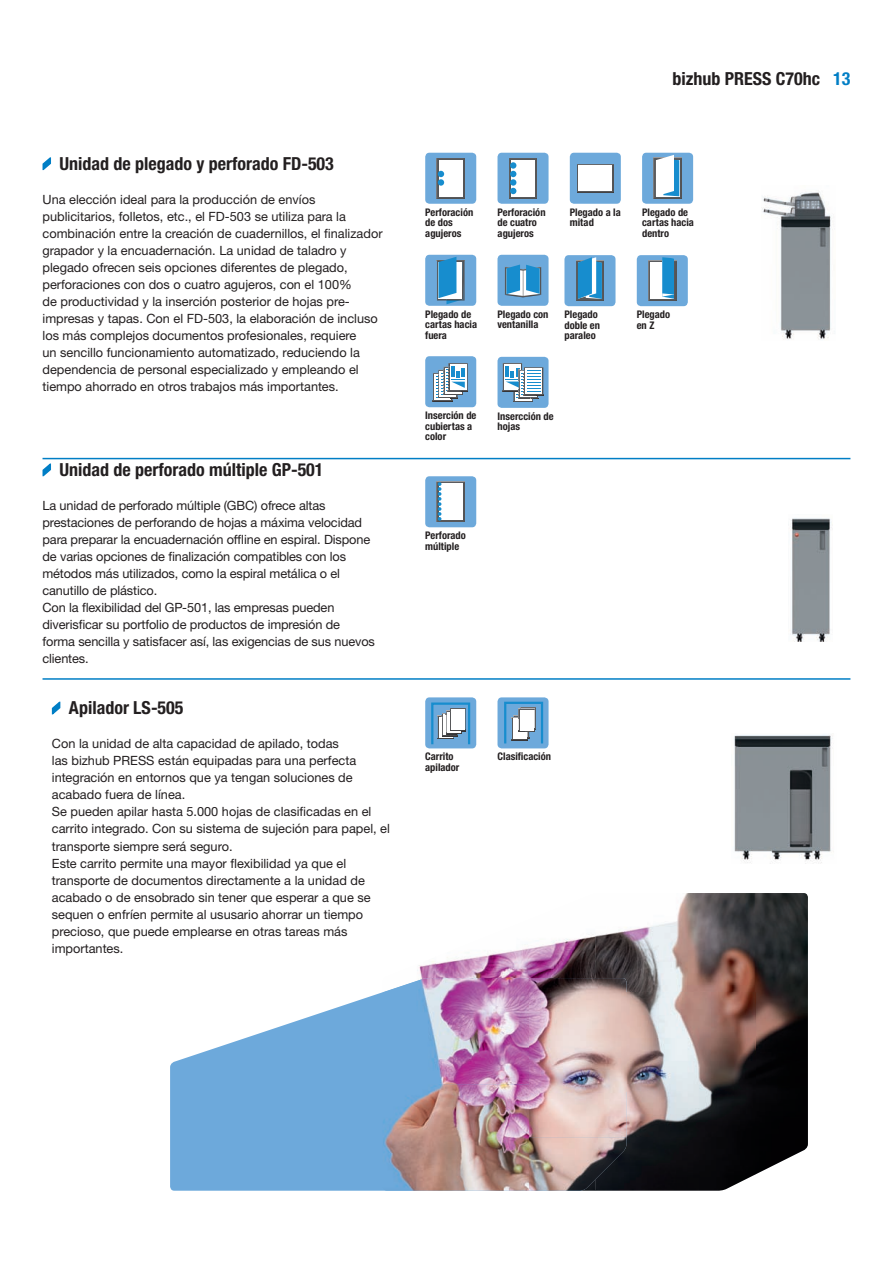
<style>
.page{position:relative;width:893px;height:1263px;background:#fff}
.page>*{position:absolute;margin:0;border:0;box-sizing:border-box;transform-origin:0 0}
.t1{font:700 condensed 18px "Helvetica Neue LTW1 G";color:#231f20}
.t2{font:12.75px/17px "Helvetica Neue LTW1 G";color:#231f20}
.t3{font:700 condensed 10.5px/10.5px "Helvetica Neue LTW1 G";color:#231f20}
.s1{color:#007ec5}
</style>
<div class="page">
<div style="left:425px;top:476px;width:51px;height:51px;background:#6da9db;border-radius:4px"></div>
<svg style="left:437px;top:482px;width:28px;height:40px"></svg>
<hr style="left:43px;top:678px;width:807px;height:2px;background:#007ec5">
<hr style="left:43px;top:458px;width:807px;height:1px;background:#007ec5">
<svg style="left:51px;top:701px;width:10px;height:14px"></svg>
<svg style="left:42px;top:463px;width:9px;height:14px"></svg>
<svg style="left:42px;top:157px;width:9px;height:14px"></svg>
<img style="left:762px;top:192px;width:71px;height:148px">
<div style="left:425px;top:153px;width:51px;height:51px;background:#6da9db;border-radius:4px"></div>
<svg style="left:437px;top:198px;width:28px;height:1px"></svg>
<img style="left:437px;top:158px;width:28px;height:40px">
<div style="left:439px;top:160px;width:23px;height:36px;background:#fff"></div>
<div style="left:438px;top:179px;width:6px;height:7px;background:#178dce;border-radius:50%"></div>
<svg style="left:438px;top:171px;width:6px;height:6px"></svg>
<div style="left:497px;top:153px;width:52px;height:51px;background:#6da9db;border-radius:4px"></div>
<img style="left:509px;top:158px;width:28px;height:30px">
<div style="left:511px;top:160px;width:24px;height:36px;background:#fff"></div>
<svg style="left:509px;top:188px;width:28px;height:11px"></svg>
<div style="left:510px;top:179px;width:6px;height:7px;background:#178dce;border-radius:50%"></div>
<svg style="left:510px;top:171px;width:6px;height:6px"></svg>
<div style="left:510px;top:162px;width:6px;height:7px;background:#178dce;border-radius:50%"></div>
<div style="left:425px;top:356px;width:51px;height:51px;background:#6da9db;border-radius:4px"></div>
<img style="left:432px;top:373px;width:21px;height:29px">
<div style="left:434px;top:374px;width:17px;height:26px;background:#fff"></div>
<img style="left:448px;top:363px;width:20px;height:3px">
<div style="left:450px;top:364px;width:16px;height:26px;background:#fff"></div>
<svg style="left:436px;top:366px;width:32px;height:33px"></svg>
<div style="left:497px;top:357px;width:52px;height:51px;background:#6da9db;border-radius:4px"></div>
<img style="left:503px;top:363px;width:19px;height:3px">
<div style="left:504px;top:364px;width:17px;height:26px;background:#fff"></div>
<svg style="left:503px;top:366px;width:41px;height:36px"></svg>
<svg style="left:170px;top:992px;width:213px;height:199px;fill:#6da9db"></svg>
<div style="left:497px;top:255px;width:52px;height:51px;background:#6da9db;border-radius:4px"></div>
<img style="left:505px;top:267px;width:28px;height:30px">
<svg style="left:506px;top:265px;width:36px;height:31px"></svg>
<div style="left:425px;top:255px;width:51px;height:51px;background:#6da9db;border-radius:4px"></div>
<svg style="left:437px;top:257px;width:28px;height:47px"></svg>
<div style="left:564px;top:255px;width:51px;height:51px;background:#6da9db;border-radius:4px"></div>
<svg style="left:576px;top:257px;width:28px;height:44px"></svg>
<div style="left:637px;top:255px;width:51px;height:51px;background:#6da9db;border-radius:4px"></div>
<svg style="left:648px;top:257px;width:28px;height:44px"></svg>
<div style="left:642px;top:153px;width:51px;height:51px;background:#6da9db;border-radius:4px"></div>
<img style="left:653px;top:158px;width:29px;height:40px">
<svg style="left:654px;top:155px;width:27px;height:44px"></svg>
<div style="left:570px;top:153px;width:51px;height:51px;background:#6da9db;border-radius:4px"></div>
<img style="left:577px;top:192px;width:36px;height:1px">
<img style="left:577px;top:164px;width:36px;height:28px">
<div style="left:595px;top:166px;width:17px;height:25px;background:#fff"></div>
<div style="left:579px;top:166px;width:16px;height:25px;background:#fff"></div>
<img style="left:790px;top:518px;width:42px;height:124px">
<img style="left:734px;top:734px;width:100px;height:129px">
<div style="left:425px;top:697px;width:51px;height:51px;background:#6da9db;border-radius:4px"></div>
<img style="left:438px;top:717px;width:1px;height:13px">
<div style="left:439px;top:717px;width:13px;height:20px;background:#fff"></div>
<img style="left:442px;top:717px;width:1px;height:13px">
<img style="left:446px;top:717px;width:1px;height:13px">
<svg style="left:438px;top:730px;width:28px;height:9px"></svg>
<img style="left:462px;top:717px;width:4px;height:13px">
<svg style="left:438px;top:708px;width:28px;height:9px"></svg>
<img style="left:450px;top:712px;width:11px;height:18px">
<div style="left:451px;top:709px;width:13px;height:20px;background:#fff"></div>
<div style="left:431px;top:702px;width:39px;height:43px;border:2px solid #178dce"></div>
<div style="left:497px;top:697px;width:52px;height:51px;background:#6da9db;border-radius:4px"></div>
<svg style="left:512px;top:707px;width:24px;height:33px"></svg>
<div style="left:520px;top:710px;width:13px;height:20px;background:#fff"></div>
<div style="left:504px;top:702px;width:39px;height:42px;border:2px solid #178dce"></div>
<img style="left:436px;top:934px;width:159px;height:44px">
<img style="left:595px;top:893px;width:160px;height:99px">
<img style="left:755px;top:893px;width:53px;height:282px">
<img style="left:417px;top:961px;width:19px;height:17px">
<img style="left:626px;top:992px;width:129px;height:99px">
<img style="left:626px;top:1091px;width:129px;height:100px">
<img style="left:383px;top:978px;width:243px;height:213px">
<h1 class="t1" style="left:60px;top:153px;width:276px">Unidad de plegado y perforado FD-503</h1>
<p class="t2" style="left:43px;top:191px;width:342px">Una elección ideal para la producción de envíos publicitarios, folletos, etc., el FD-503 se utiliza para la combinación entre la creación de cuadernillos, el finalizador grapador y la encuadernación. La unidad de taladro y plegado ofrecen seis opciones diferentes de plegado, perforaciones con dos o cuatro agujeros, con el 100%<br>de productividad y la inserción posterior de hojas pre&shy;impresas y tapas. Con el FD-503, la elaboración de incluso los más complejos documentos profesionales, requiere<br>un sencillo funcionamiento automatizado, reduciendo la dependencia de personal especializado y empleando el tiempo ahorrado en otros trabajos más importantes.</p>
<h1 class="t1" style="left:60px;top:459px;width:266px">Unidad de perforado múltiple GP-501</h1>
<p class="t2" style="left:43px;top:497px;width:334px">La unidad de perforado múltiple (GBC) ofrece altas prestaciones de perforando de hojas a máxima velocidad para preparar la encuadernación offline en espiral. Dispone de varias opciones de finalización compatibles con los métodos más utilizados, como la espiral metálica o el canutillo de plástico.<br>Con la flexibilidad del GP-501, las empresas pueden diverisficar su portfolio de productos de impresión de forma sencilla y satisfacer así, las exigencias de sus nuevos clientes.</p>
<h1 class="t1" style="left:69px;top:697px;width:116px">Apilador LS-505</h1>
<p class="t2" style="left:52px;top:735px;width:340px">Con la unidad de alta capacidad de apilado, todas<br>las bizhub PRESS están equipadas para una perfecta integración en entornos que ya tengan soluciones de acabado fuera de línea.<br>Se pueden apilar hasta 5.000 hojas de clasificadas en el carrito integrado. Con su sistema de sujeción para papel, el transporte siempre será seguro.<br>Este carrito permite una mayor flexibilidad ya que el transporte de documentos directamente a la unidad de acabado o de ensobrado sin tener que esperar a que se sequen o enfríen permite al ususario ahorrar un tiempo precioso, que puede emplearse en otras tareas más importantes.</p>
<h1 class="t1" style="left:673px;top:68px;width:179px">bizhub PRESS C70hc <span class="s1">13</span></h1>
<p class="t3" style="left:425px;top:207px;width:50px">Perforación de dos agujeros</p>
<p class="t3" style="left:497px;top:207px;width:50px">Perforación de cuatro agujeros</p>
<p class="t3" style="left:570px;top:207px;width:53px">Plegado a la mitad</p>
<p class="t3" style="left:642px;top:207px;width:53px">Plegado de cartas hacia dentro</p>
<p class="t3" style="left:425px;top:309px;width:53px">Plegado de cartas hacia fuera</p>
<p class="t3" style="left:564px;top:309px;width:37px">Plegado doble en paraleo</p>
<p class="t3" style="left:637px;top:309px;width:35px">Plegado en Z</p>
<p class="t3" style="left:497px;top:309px;width:53px">Plegado con ventanilla</p>
<p class="t3" style="left:425px;top:410px;width:53px">Inserción de cubiertas a color</p>
<p class="t3" style="left:497px;top:411px;width:58px">Insercción de hojas</p>
<p class="t3" style="left:425px;top:530px;width:42px">Perforado múltiple</p>
<p class="t3" style="left:425px;top:751px;width:36px">Carrito apilador</p>
<p class="t3" style="left:497px;top:751px;width:55px">Clasificación</p>
</div>
